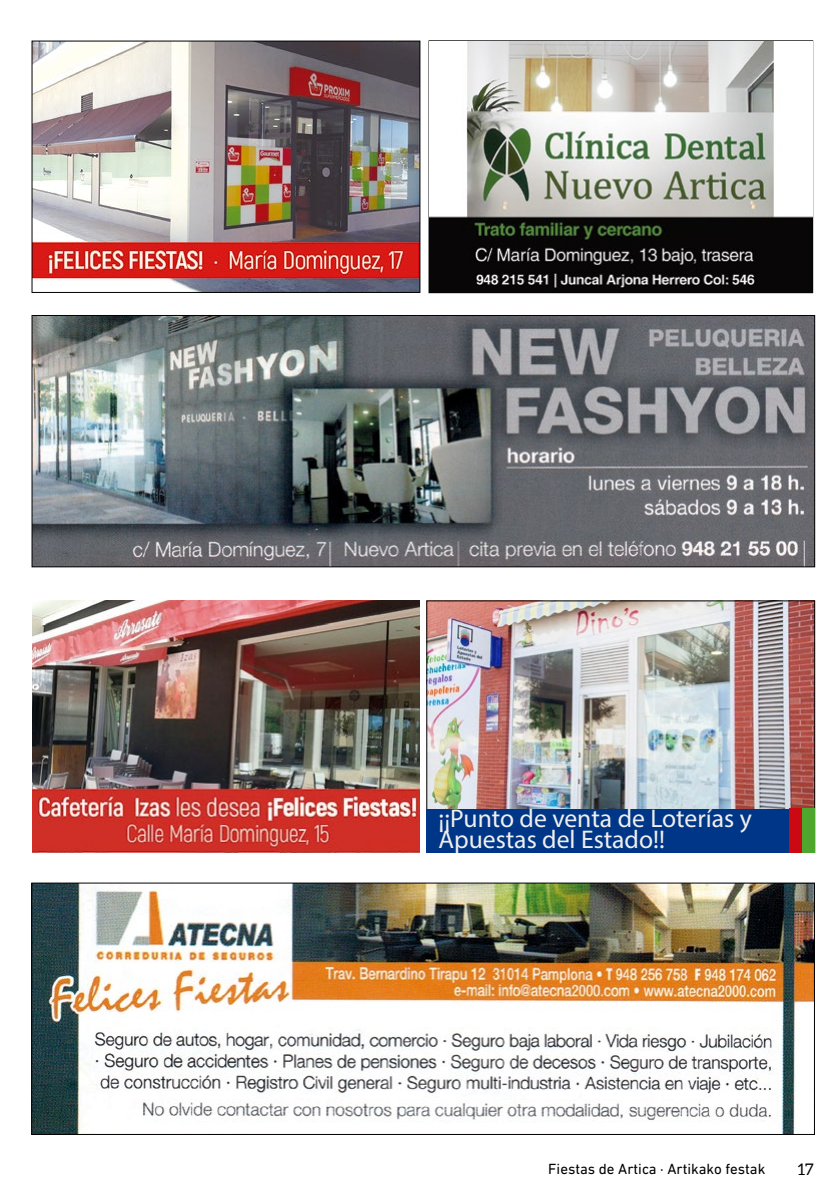
<style>
.page{position:relative;width:840px;height:1191px;background:#fff}
.page>*{position:absolute;margin:0;border:0;box-sizing:border-box;transform-origin:0 0}
.t1{font:25.6px/20.6px "Myriad Pro";color:#f0efee}
.t2{font:16px "Aleo";color:#000}
.t3{font:15px "DIN Next LT Pro";color:#000}
</style>
<div class="page">
<img style="left:430px;top:43px;width:380px;height:248px">
<img style="left:34px;top:317px;width:778px;height:248px">
<div style="left:32px;top:315px;width:782px;height:252px;border:1px solid #000"></div>
<img style="left:34px;top:43px;width:384px;height:248px">
<div style="left:32px;top:41px;width:388px;height:252px;border:1px solid #000"></div>
<img style="left:34px;top:885px;width:778px;height:247px">
<div style="left:32px;top:883px;width:782px;height:251px;border:1px solid #000"></div>
<div style="left:428px;top:41px;width:384px;height:252px;border:1px solid #000"></div>
<img style="left:428px;top:602px;width:384px;height:207px">
<img style="left:33px;top:600px;width:386px;height:252px">
<div style="left:426px;top:809px;width:363px;height:43px;background:#003687"></div>
<div style="left:788px;top:808px;width:13px;height:44px;background:#cb0912"></div>
<div style="left:801px;top:808px;width:13px;height:44px;background:#4ea62c"></div>
<p class="t1" style="left:438px;top:807px;width:315px">¡¡Punto de venta de Loterías y<br>Apuestas del Estado!!</p>
<p class="t3" style="left:548px;top:1160px;width:218px">Fiestas de Artica · Artikako festak</p>
<p class="t2" style="left:797px;top:1160px;width:18px">17</p>
</div>
